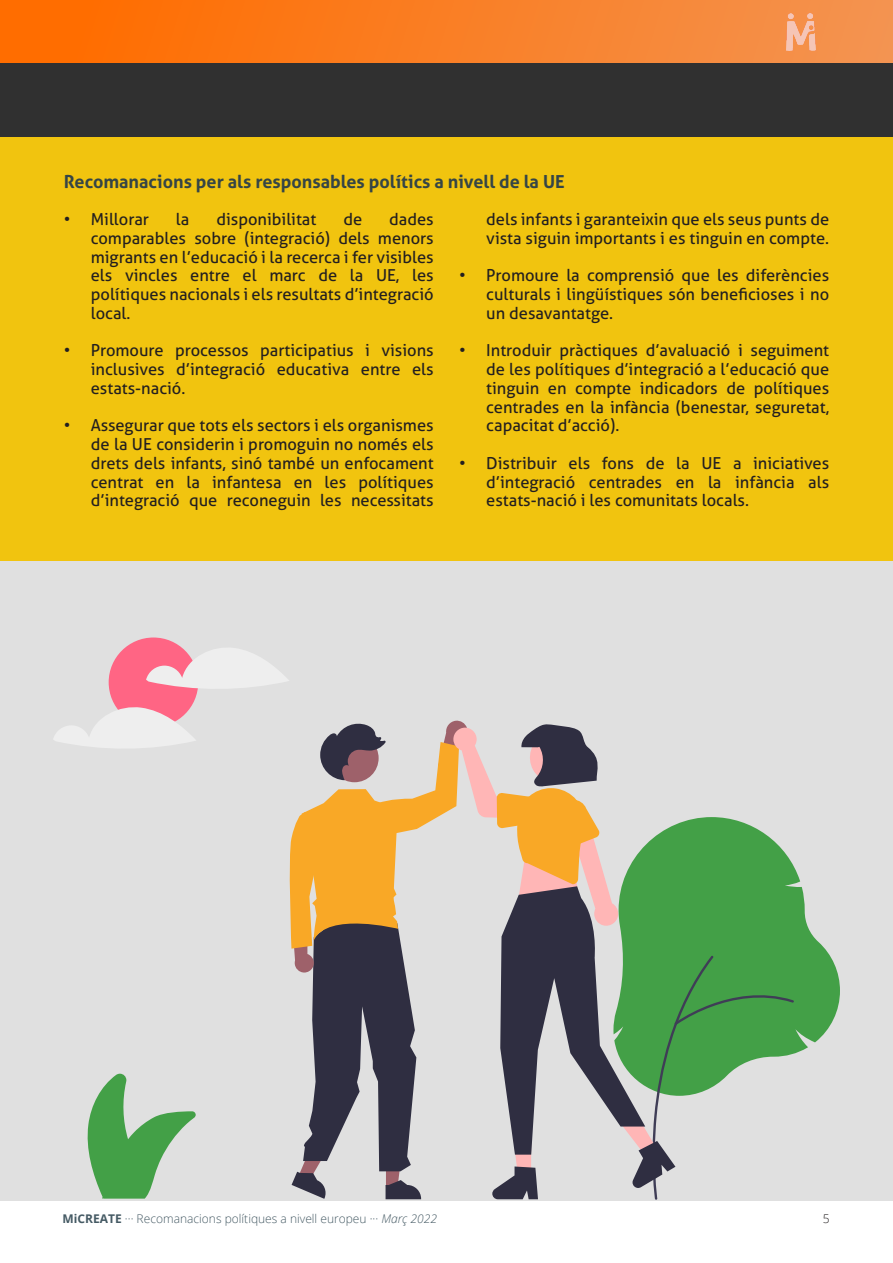
<style>
.page{position:relative;width:893px;height:1263px;background:#fff}
.page>*{position:absolute;margin:0;border:0;box-sizing:border-box;transform-origin:0 0}
.t1{font:700 18px "Aller";color:#354546}
.t2{font:16.5px/18.8px "Aller";color:#231f20;text-align:justify}
.t3{font:300 12px "Open Sans";color:#455a64}
.t4{font:300 12px "Open Sans";color:#231f20}
.s1{font-weight:700}
.s2{font-style:italic}
</style>
<div class="page">
<div style="left:0;top:137px;width:893px;height:426px;background:#f1c40f"></div>
<div style="left:0;top:0;width:893px;height:64px;background:linear-gradient(to right,#ff6900,#f39555)"></div>
<div style="left:0;top:63px;width:893px;height:74px;background:#303030"></div>
<div style="left:0;top:561px;width:893px;height:639px;background:#e0e0e0"></div>
<div style="left:109px;top:637px;width:89px;height:90px;background:#ff6584;border-radius:50%"></div>
<svg style="left:794px;top:867px;width:46px;height:187px;fill:#43a047"></svg>
<svg style="left:87px;top:1074px;width:109px;height:124px"></svg>
<svg style="left:289px;top:720px;width:505px;height:480px"></svg>
<svg style="left:146px;top:645px;width:143px;height:47px"></svg>
<svg style="left:54px;top:705px;width:142px;height:43px"></svg>
<p class="t1" style="left:64px;top:174px;width:502px">Recomanacions per als responsables polítics a nivell de la UE</p>
<p class="t2" style="left:64px;top:212px;width:87px">• Millorar</p>
<p class="t2" style="left:176px;top:212px;width:15px">la</p>
<p class="t2" style="left:216px;top:212px;width:101px">disponibilitat</p>
<p class="t2" style="left:343px;top:212px;width:20px">de</p>
<p class="t2" style="left:91px;top:212px;width:344px;text-indent:298px">dades comparables sobre (integració) dels menors migrants en l’educació i la recerca i fer visibles els vincles entre el marc de la UE, les polítiques nacionals i els resultats d’integració local.</p>
<p class="t2" style="left:91px;top:343px;width:344px;text-indent:-27px">• Promoure processos participatius i visions inclusives d’integració educativa entre els estats-nació.</p>
<p class="t2" style="left:91px;top:418px;width:344px;text-indent:-27px">• Assegurar que tots els sectors i els organismes de la UE considerin i promoguin no només els drets dels infants, sinó també un enfocament centrat en la infantesa en les polítiques d’integració que reconeguin les necessitats</p>
<p class="t2" style="left:486px;top:212px;width:344px">dels infants i garanteixin que els seus punts de vista siguin importants i es tinguin en compte.</p>
<p class="t2" style="left:486px;top:268px;width:344px;text-indent:-27px">• Promoure la comprensió que les diferències culturals i lingüístiques són beneficioses i no un desavantatge.</p>
<p class="t2" style="left:486px;top:343px;width:344px;text-indent:-27px">• Introduir pràctiques d’avaluació i seguiment de les polítiques d’integració a l’educació que tinguin en compte indicadors de polítiques centrades en la infància (benestar, seguretat, capacitat d’acció).</p>
<p class="t2" style="left:486px;top:455px;width:344px;text-indent:-27px">• Distribuir els fons de la UE a iniciatives d’integració centrades en la infància als estats-nació i les comunitats locals.</p>
<p class="t3" style="left:63px;top:1214px;width:376px"><span class="s1">MiCREATE</span> ··· Recomanacions polítiques a nivell europeu ··· <span class="s2">Març 2022</span></p>
<p class="t4" style="left:823px;top:1214px;width:8px">5</p>
</div>
